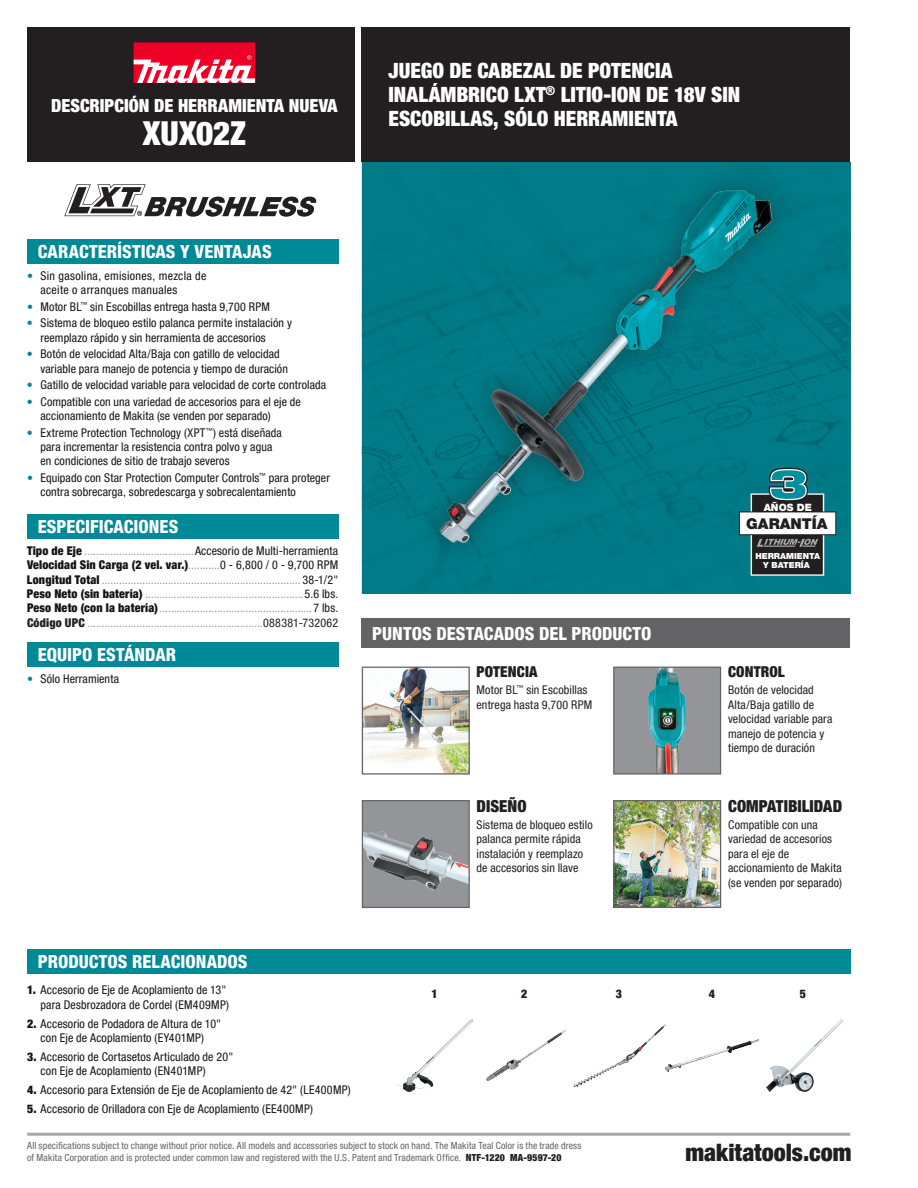
<style>
.page{position:relative;width:918px;height:1188px;background:#fff}
.page>*{position:absolute;margin:0;border:0;box-sizing:border-box;transform-origin:0 0}
.t1{font:900 condensed 33px "Helvetica Neue LT Pro";letter-spacing:-.005em;color:#fff}
.t2{font:900 condensed 24px "Helvetica Neue LT Pro";color:#231f20}
.t3{font:900 condensed 21px/24px "Helvetica Neue LT Pro";color:#fff}
.t4{font:800 condensed 18px "Helvetica Neue LT Pro";color:#fff}
.t5{font:900 condensed 18px "Helvetica Neue LT Pro";color:#fff}
.t6{font:900 condensed 16.5px "Helvetica Neue LT Pro";letter-spacing:.005em;color:#231f20}
.t7{font:900 condensed 15px "Helvetica Neue LT Pro";letter-spacing:.01em;color:#231f20}
.t8{font:900 15px "Helvetica Neue";color:#231f20}
.t9{font:condensed 12px/14.4px "Helvetica Neue LT Pro";letter-spacing:.01em;color:#151317}
.t10{font:condensed 12px/14.4px "Helvetica Neue LT Pro";letter-spacing:.015em;color:#939598;text-align:justify}
.t11{font:condensed 12px/14.4px "Helvetica Neue LT Pro";letter-spacing:.01em;color:#231f20}
.t12{font:condensed 12px/14.4px "Helvetica Neue LT Pro";letter-spacing:.03em;color:#151317}
.t13{font:900 condensed 12px "Helvetica Neue LT Pro";color:#231f20}
.t14{font:900 10.2px "Helvetica Neue";color:#fff}
.t15{font:condensed 9.75px/11.7px "Helvetica Neue LT Pro";letter-spacing:.015em;color:#636366}
.t16{font:900 8.4px/9px "Helvetica Neue";color:#fff;text-align:center}
.s1{color:#008996}
.s2{font-weight:900;color:#151317}
.s3{color:#151317}
.s4{font-weight:900;color:#231f20}
.s5{color:#231f20}
.s6{font-weight:900}
</style>
<div class="page">
<div style="left:27px;top:27px;width:327px;height:135px;background:#231f20"></div>
<div style="left:361px;top:27px;width:489px;height:135px;background:#231f20"></div>
<div style="left:362px;top:162px;width:488px;height:432px;background:#007a87"></div>
<hr style="left:27px;top:1133px;width:823px;height:3px;background:#939598">
<img style="left:364px;top:802px;width:104px;height:104px">
<div style="left:362px;top:800px;width:108px;height:108px;border:1px solid #636366"></div>
<img style="left:615px;top:669px;width:104px;height:104px">
<div style="left:613px;top:667px;width:108px;height:108px;border:1px solid #636366"></div>
<img style="left:615px;top:802px;width:104px;height:104px">
<div style="left:613px;top:800px;width:108px;height:108px;border:1px solid #636366"></div>
<img style="left:364px;top:669px;width:104px;height:104px">
<div style="left:362px;top:667px;width:108px;height:108px;border:1px solid #636366"></div>
<img style="left:397px;top:1019px;width:76px;height:73px">
<img style="left:487px;top:1030px;width:78px;height:50px">
<img style="left:573px;top:1025px;width:93px;height:62px">
<img style="left:666px;top:1039px;width:92px;height:33px">
<img style="left:767px;top:1019px;width:75px;height:73px">
<img style="left:430px;top:191px;width:352px;height:352px">
<div style="left:361px;top:619px;width:489px;height:29px;background:#636366"></div>
<div style="left:27px;top:949px;width:823px;height:25px;background:#008996"></div>
<div style="left:27px;top:239px;width:311px;height:25px;background:#008996"></div>
<div style="left:27px;top:514px;width:311px;height:25px;background:#008996"></div>
<div style="left:27px;top:642px;width:311px;height:25px;background:#008996"></div>
<div style="left:134px;top:42px;width:121px;height:41px;background:#ef0027"></div>
<svg style="left:134px;top:55px;width:121px;height:28px"></svg>
<svg style="left:739px;top:468px;width:97px;height:108px"></svg>
<svg style="left:64px;top:184px;width:253px;height:33px"></svg>
<h3 class="t5" style="left:51px;top:95px;width:288px">DESCRIPCIÓN DE HERRAMIENTA NUEVA</h3>
<h1 class="t1" style="left:143px;top:114px;width:105px">XUX02Z</h1>
<h3 class="t3" style="left:389px;top:58px;width:353px">JUEGO DE CABEZAL DE POTENCIA<br>INALÁMBRICO LXT<sup>®</sup> LITIO-ION DE 18V SIN<br>ESCOBILLAS, SÓLO HERRAMIENTA</h3>
<h3 class="t4" style="left:38px;top:240px;width:235px">CARACTERÍSTICAS Y VENTAJAS</h3>
<p class="t12" style="left:40px;top:268px;width:167px;text-indent:-14px"><span class="s1">•</span> Sin gasolina, emisiones, mezcla de aceite o arranques manuales</p>
<p class="t9" style="left:27px;top:299px;width:244px"><span class="s1">•</span> Motor BL<sup>™</sup> sin Escobillas entrega hasta 9,700 RPM</p>
<p class="t9" style="left:40px;top:316px;width:253px;text-indent:-14px"><span class="s1">•</span> Sistema de bloqueo estilo palanca permite instalación y reemplazo rápido y sin herramienta de accesorios</p>
<p class="t9" style="left:40px;top:347px;width:249px;text-indent:-14px"><span class="s1">•</span> Botón de velocidad Alta/Baja con gatillo de velocidad variable para manejo de potencia y tiempo de duración</p>
<p class="t9" style="left:27px;top:378px;width:301px"><span class="s1">•</span> Gatillo de velocidad variable para velocidad de corte controlada</p>
<p class="t9" style="left:40px;top:394px;width:262px;text-indent:-14px"><span class="s1">•</span> Compatible con una variedad de accesorios para el eje de accionamiento de Makita (se venden por separado)</p>
<p class="t9" style="left:41px;top:425px;width:243px;text-indent:-14px"><span class="s1">•</span> Extreme Protection Technology (XPT<sup>™</sup>) está diseñada para incrementar la resistencia contra polvo y agua en condiciones de sitio de trabajo severos</p>
<p class="t9" style="left:41px;top:470px;width:291px;text-indent:-13px"><span class="s1">•</span> Equipado con Star Protection Computer Controls<sup>™</sup> para proteger contra sobrecarga, sobredescarga y sobrecalentamiento</p>
<h3 class="t4" style="left:38px;top:516px;width:142px">ESPECIFICACIONES</h3>
<p class="t10" style="left:27px;top:543px;width:313px"><span class="s2">Tipo de Eje</span> ......................................<span class="s3">Accesorio de Multi-herramienta </span><span class="s2">Velocidad Sin Carga (2 vel. var.)</span>...........<span class="s3">0 - 6,800 / 0 - 9,700 RPM </span><span class="s2">Longitud Total</span> ..................................................................... <span class="s3">38-1/2" </span><span class="s2">Peso Neto (sin batería)</span> .......................................................<span class="s3">5.6 lbs.<br></span><span class="s2">Peso Neto (con la batería)</span>.....................................................<span class="s3">7 lbs.<br></span><span class="s4">Código UPC</span> .............................................................<span class="s5">088381-732062</span></p>
<h3 class="t4" style="left:38px;top:644px;width:140px">EQUIPO ESTÁNDAR</h3>
<p class="t9" style="left:27px;top:672px;width:94px"><span class="s1">•</span> Sólo Herramienta</p>
<h3 class="t4" style="left:372px;top:622px;width:281px">PUNTOS DESTACADOS DEL PRODUCTO</h3>
<p class="t7" style="left:477px;top:663px;width:63px">POTENCIA</p>
<p class="t11" style="left:477px;top:683px;width:117px">Motor BL<sup>™</sup> sin Escobillas entrega hasta 9,700 RPM</p>
<h3 class="t6" style="left:477px;top:796px;width:51px">DISEÑO</h3>
<p class="t11" style="left:477px;top:817px;width:118px">Sistema de bloqueo estilo palanca permite rápida instalación y reemplazo de accesorios sin llave</p>
<p class="t14" style="left:764px;top:501px;width:50px">AÑOS DE</p>
<p class="t8" style="left:746px;top:515px;width:83px">GARANTÍA</p>
<p class="t16" style="left:755px;top:551px;width:66px">HERRAMIENTA<br>Y BATERÍA</p>
<p class="t7" style="left:728px;top:663px;width:58px">CONTROL</p>
<p class="t11" style="left:728px;top:683px;width:106px">Botón de velocidad<br>Alta/Baja gatillo de velocidad variable para manejo de potencia y tiempo de duración</p>
<h3 class="t6" style="left:728px;top:796px;width:116px">COMPATIBILIDAD</h3>
<p class="t11" style="left:728px;top:817px;width:115px">Compatible con una variedad de accesorios para el eje de accionamiento de Makita (se venden por separado)</p>
<h3 class="t4" style="left:38px;top:951px;width:211px">PRODUCTOS RELACIONADOS</h3>
<p class="t9" style="left:27px;top:983px;width:203px;text-align:right"><span class="s6">1.</span> Accesorio de Eje de Acoplamiento de 13" para Desbrozadora de Cordel (EM409MP)</p>
<p class="t9" style="left:27px;top:1016px;width:196px;text-align:center"><span class="s6">2.</span> Accesorio de Podadora de Altura de 10" con Eje de Acoplamiento (EY401MP)</p>
<p class="t9" style="left:41px;top:1049px;width:194px;text-indent:-14px"><span class="s6">3.</span> Accesorio de Cortasetos Articulado de 20" con Eje de Acoplamiento (EN401MP)</p>
<p class="t9" style="left:27px;top:1082px;width:325px"><span class="s6">4.</span> Accesorio para Extensión de Eje de Acoplamiento de 42" (LE400MP)</p>
<p class="t9" style="left:27px;top:1101px;width:287px"><span class="s6">5.</span> Accesorio de Orilladora con Eje de Acoplamiento (EE400MP)</p>
<p class="t13" style="left:432px;top:987px;width:8px">1</p>
<p class="t13" style="left:521px;top:987px;width:8px">2</p>
<p class="t13" style="left:616px;top:987px;width:8px">3</p>
<p class="t13" style="left:709px;top:987px;width:8px">4</p>
<p class="t13" style="left:800px;top:987px;width:8px">5</p>
<p class="t15" style="left:27px;top:1140px;width:556px">All specifications subject to change without prior notice. All models and accessories subject to stock on hand. The Makita Teal Color is the trade dress of Makita Corporation and is protected under common law and registered with the U.S. Patent and Trademark Office. <span class="s4">NTF-1220 MA-9597-20</span></p>
<h2 class="t2" style="left:685px;top:1138px;width:167px">makitatools.com</h2>
</div>
